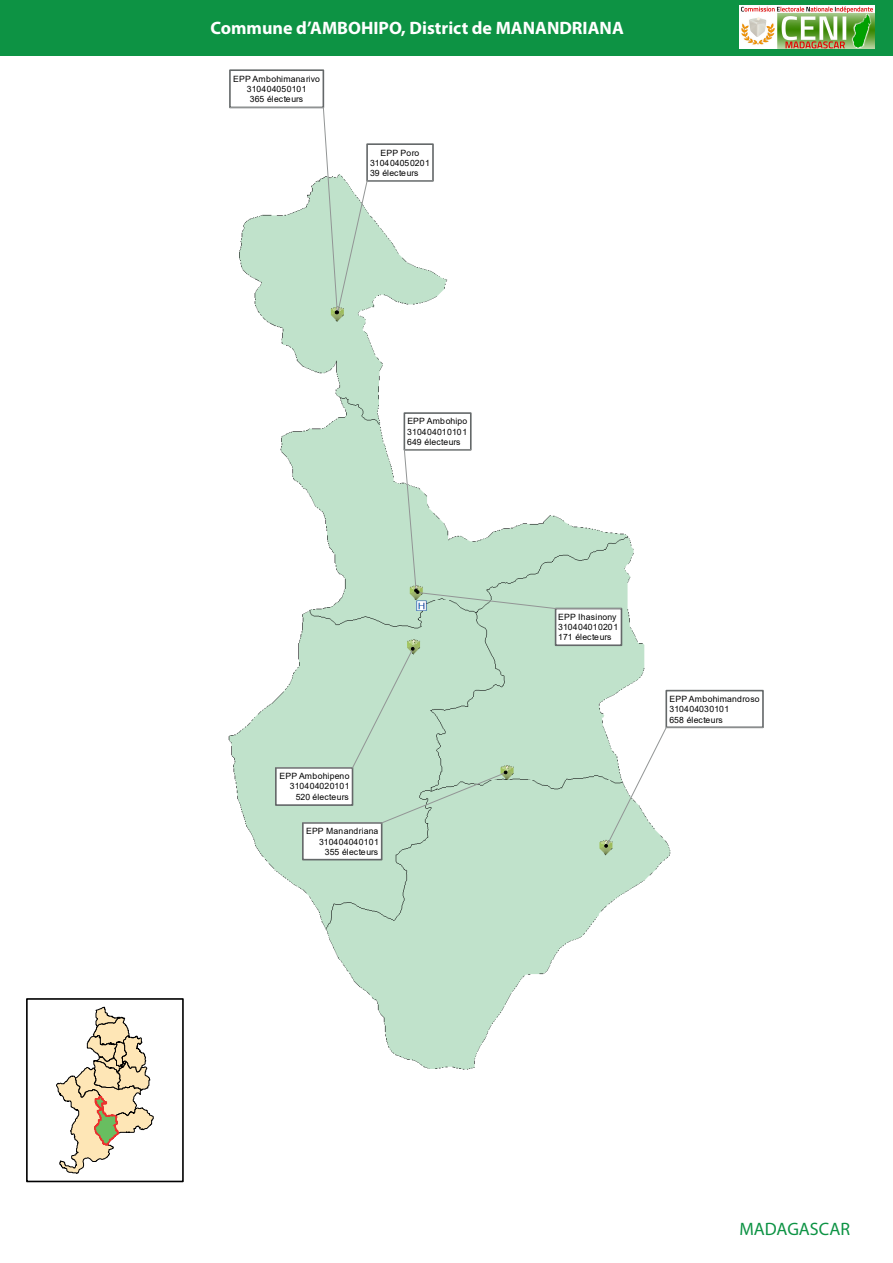
<style>
.page{position:relative;width:893px;height:1263px;background:#fff}
.page>*{position:absolute;margin:0;border:0;box-sizing:border-box;transform-origin:0 0}
.t1{font:700 18px "Myriad Pro";color:#fff}
.t2{font:18px "Myriad Pro";color:#0d9344}
.t3{font:8.7px/10.2px "Arial";letter-spacing:.005em;color:#000001}
</style>
<div class="page">
<div style="left:0;top:0;width:893px;height:56px;background:#0d9344"></div>
<img style="left:740px;top:6px;width:134px;height:43px">
<img style="left:228px;top:70px;width:535px;height:1000px">
<div style="left:404px;top:412px;width:68px;height:39px;background:#fff;border:2px solid #646869"></div>
<div style="left:555px;top:608px;width:67px;height:38px;background:#fff;border:2px solid #646869"></div>
<svg style="left:404px;top:449px;width:218px;height:160px"></svg>
<div style="left:229px;top:69px;width:95px;height:39px;background:#fff;border:2px solid #646869"></div>
<svg style="left:229px;top:107px;width:204px;height:208px"></svg>
<div style="left:302px;top:822px;width:80px;height:38px;background:#fff;border:2px solid #646869"></div>
<svg style="left:275px;top:647px;width:233px;height:176px;background:#c3e1cc"></svg>
<div style="left:665px;top:690px;width:99px;height:38px;background:#fff;border:2px solid #646869"></div>
<svg style="left:605px;top:727px;width:158px;height:121px"></svg>
<svg style="left:56px;top:1006px;width:98px;height:168px"></svg>
<div style="left:26px;top:998px;width:158px;height:184px;border:2px solid #000001"></div>
<h1 class="t1" style="left:210px;top:16px;width:415px">Commune d’AMBOHIPO, District de MANANDRIANA</h1>
<p class="t3" style="left:233px;top:73px;width:88px;text-align:center">EPP Ambohimanarivo<br>310404050101<br>365 électeurs</p>
<p class="t3" style="left:370px;top:147px;width:61px;text-indent:11px">EPP Poro<br>310404050201<br>39 électeurs</p>
<p class="t3" style="left:407px;top:416px;width:61px;text-align:justify">EPP Ambohipo 310404010101<br>649 électeurs</p>
<p class="t3" style="left:280px;top:771px;width:72px;text-align:right">EPP Ambohipeno<br>310404020101<br>520 électeurs</p>
<p class="t3" style="left:306px;top:826px;width:74px;text-align:right">EPP Manandriana<br>310404040101<br>355 électeurs</p>
<p class="t3" style="left:558px;top:612px;width:61px">EPP Ihasinony<br>310404010201<br>171 électeurs</p>
<p class="t3" style="left:669px;top:694px;width:92px">EPP Ambohimandroso<br>310404030101<br>658 électeurs</p>
<h1 class="t2" style="left:739px;top:1218px;width:112px">MADAGASCAR</h1>
</div>
